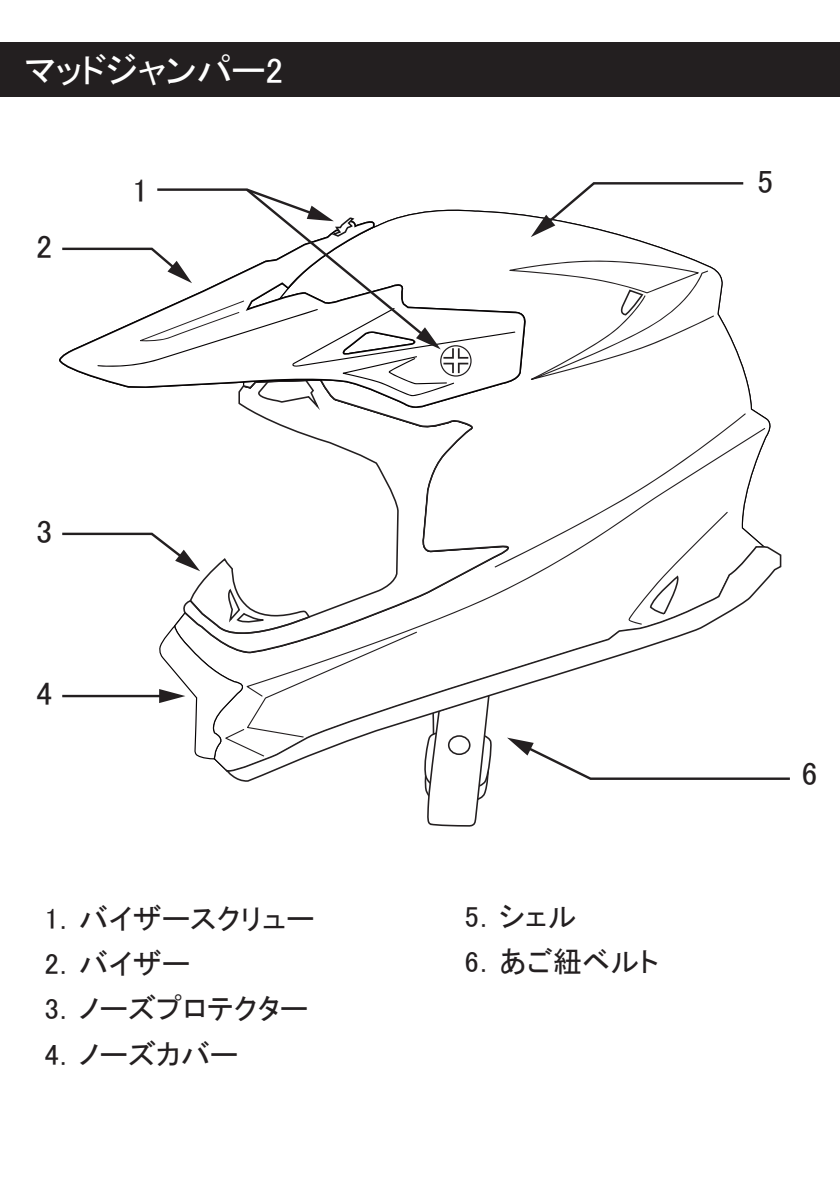
<style>
.page{position:relative;width:840px;height:1191px;background:#fff}
.page>*{position:absolute;margin:0;border:0;box-sizing:border-box;transform-origin:0 0}
.t1{font:35.6px "MS P Gothic";letter-spacing:-.01em;color:#fff}
.t2{font:32.4px "MS P Gothic";color:#231f20}
.t3{font:29px/45.2px "MS P Gothic";letter-spacing:.01em;color:#231f20}
</style>
<div class="page">
<div style="left:0;top:42px;width:839px;height:55px;background:#231f20"></div>
<svg style="left:60px;top:182px;width:730px;height:645px"></svg>
<p class="t1" style="left:24px;top:52px;width:260px">マッドジャンパー2</p>
<p class="t2" style="left:36px;top:230px;width:18px">2</p>
<p class="t2" style="left:132px;top:174px;width:18px">1</p>
<p class="t2" style="left:756px;top:166px;width:18px">5</p>
<p class="t2" style="left:36px;top:515px;width:18px">3</p>
<p class="t2" style="left:36px;top:677px;width:18px">4</p>
<p class="t3" style="left:44px;top:895px;width:271px">1．バイザースクリュー<br>2．バイザー<br>3．ノーズプロテクター<br>4．ノーズカバー</p>
<p class="t3" style="left:464px;top:894px;width:195px">5．シェル<br>6．あご紐ベルト</p>
<p class="t2" style="left:800px;top:757px;width:18px">6</p>
</div>
